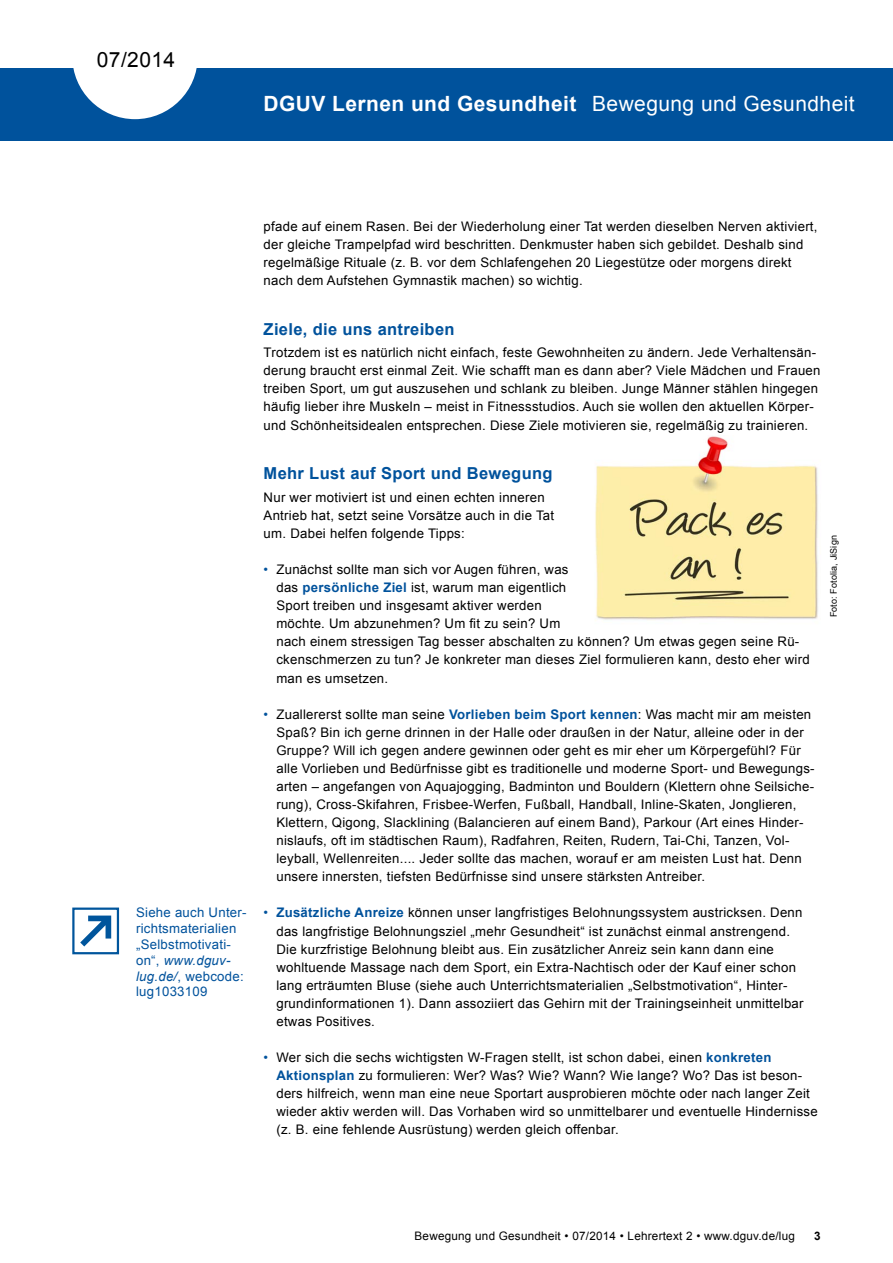
<style>
.page{position:relative;width:893px;height:1263px;background:#fff}
.page>*{position:absolute;margin:0;border:0;box-sizing:border-box;transform-origin:0 0}
.t1{font:700 21px "Arial";letter-spacing:.02em;color:#fff}
.t2{font:21px "Arial";letter-spacing:.02em;color:#fff}
.t3{font:21px "Arial";letter-spacing:.02em;color:#000}
.t4{font:700 16.5px "Arial";letter-spacing:.02em;color:#00529c}
.t5{font:13.2px/18px "Arial";letter-spacing:.02em;color:#000}
.t6{font:13.2px/15.9px "Arial";letter-spacing:.02em;color:#00529c}
.t7{font:11.7px "Arial";letter-spacing:.02em;color:#000}
.t8{font:700 11.7px "Arial";color:#000}
.t9{font:9px "Arial";letter-spacing:.015em;color:#000}
.s1{font-style:italic}
.s2{color:#00529c}
.s3{font-weight:700;color:#00529c}
</style>
<div class="page">
<div style="left:0;top:68px;width:893px;height:72px;background:#00529c"></div>
<svg style="left:73px;top:68px;width:124px;height:51px"></svg>
<div style="left:72px;top:907px;width:47px;height:47px;border:2px solid #00559c"></div>
<svg style="left:80px;top:915px;width:31px;height:31px"></svg>
<img style="left:595px;top:436px;width:223px;height:184px">
<h1 class="t3" style="left:97px;top:46px;width:80px">07/2014</h1>
<h1 class="t1" style="left:264px;top:90px;width:314px">DGUV Lernen und Gesundheit</h1>
<h1 class="t2" style="left:592px;top:90px;width:264px">Bewegung und Gesundheit</h1>
<p class="t6" style="left:136px;top:905px;width:112px">Siehe auch Unter&shy;richtsmaterialien „Selbstmotivati&shy;on“, <span class="s1">www.dguv&shy;lug.de/</span>, webcode: lug1033109</p>
<p class="t5" style="left:264px;top:217px;width:555px">pfade auf einem Rasen. Bei der Wiederholung einer Tat werden dieselben Nerven aktiviert, der gleiche Trampelpfad wird beschritten. Denkmuster haben sich gebildet. Deshalb sind regelmäßige Rituale (z. B. vor dem Schlafengehen 20 Liegestütze oder morgens direkt nach dem Aufstehen Gymnastik machen) so wichtig.</p>
<p class="t4" style="left:264px;top:318px;width:192px">Ziele, die uns antreiben</p>
<p class="t5" style="left:264px;top:344px;width:558px">Trotzdem ist es natürlich nicht einfach, feste Gewohnheiten zu ändern. Jede Verhaltensän&shy;derung braucht erst einmal Zeit. Wie schafft man es dann aber? Viele Mädchen und Frauen treiben Sport, um gut auszusehen und schlank zu bleiben. Junge Männer stählen hingegen häufig lieber ihre Muskeln – meist in Fitnessstudios. Auch sie wollen den aktuellen Körper&shy;und Schönheitsidealen entsprechen. Diese Ziele motivieren sie, regelmäßig zu trainieren.</p>
<p class="t4" style="left:264px;top:462px;width:290px">Mehr Lust auf Sport und Bewegung</p>
<p class="t5" style="left:264px;top:488px;width:292px">Nur wer motiviert ist und einen echten inneren<br>Antrieb hat, setzt seine Vorsätze auch in die Tat um. Dabei helfen folgende Tipps:</p>
<p class="t5" style="left:276px;top:561px;width:535px;text-indent:-13px"><span class="s2">•</span> Zunächst sollte man sich vor Augen führen, was<br>das <span class="s3">persönliche Ziel</span> ist, warum man eigentlich<br>Sport treiben und insgesamt aktiver werden<br>möchte. Um abzunehmen? Um fit zu sein? Um<br>nach einem stressigen Tag besser abschalten zu können? Um etwas gegen seine Rü&shy;ckenschmerzen zu tun? Je konkreter man dieses Ziel formulieren kann, desto eher wird man es umsetzen.</p>
<p class="t5" style="left:276px;top:705px;width:540px;text-indent:-13px"><span class="s2">•</span> Zuallererst sollte man seine <span class="s3">Vorlieben beim Sport kennen</span>: Was macht mir am meisten Spaß? Bin ich gerne drinnen in der Halle oder draußen in der Natur, alleine oder in der Gruppe? Will ich gegen andere gewinnen oder geht es mir eher um Körpergefühl? Für alle Vorlieben und Bedürfnisse gibt es traditionelle und moderne Sport- und Bewegungs&shy;arten – angefangen von Aquajogging, Badminton und Bouldern (Klettern ohne Seilsiche&shy;rung), Cross-Skifahren, Frisbee-Werfen, Fußball, Handball, Inline-Skaten, Jonglieren, Klettern, Qigong, Slacklining (Balancieren auf einem Band), Parkour (Art eines Hinder&shy;nislaufs, oft im städtischen Raum), Radfahren, Reiten, Rudern, Tai-Chi, Tanzen, Vol&shy;leyball, Wellenreiten.... Jeder sollte das machen, worauf er am meisten Lust hat. Denn unsere innersten, tiefsten Bedürfnisse sind unsere stärksten Antreiber.</p>
<p class="t5" style="left:276px;top:904px;width:529px;text-indent:-13px"><span class="s2">•</span> <span class="s3">Zusätzliche Anreize</span> können unser langfristiges Belohnungssystem austricksen. Denn das langfristige Belohnungsziel „mehr Gesundheit“ ist zunächst einmal anstrengend.<br>Die kurzfristige Belohnung bleibt aus. Ein zusätzlicher Anreiz sein kann dann eine wohltuende Massage nach dem Sport, ein Extra-Nachtisch oder der Kauf einer schon lang erträumten Bluse (siehe auch Unterrichtsmaterialien „Selbstmotivation“, Hinter&shy;grundinformationen 1). Dann assoziiert das Gehirn mit der Trainingseinheit unmittelbar etwas Positives.</p>
<p class="t5" style="left:276px;top:1048px;width:543px;text-indent:-13px"><span class="s2">•</span> Wer sich die sechs wichtigsten W-Fragen stellt, ist schon dabei, einen <span class="s3">konkreten Aktionsplan</span> zu formulieren: Wer? Was? Wie? Wann? Wie lange? Wo? Das ist beson&shy;ders hilfreich, wenn man eine neue Sportart ausprobieren möchte oder nach langer Zeit wieder aktiv werden will. Das Vorhaben wird so unmittelbarer und eventuelle Hindernisse (z. B. eine fehlende Ausrüstung) werden gleich offenbar.</p>
<p class="t9" style="left:828px;top:617px;width:84px;rotate:-90deg">Foto: Fotolia, JiSign</p>
<p class="t7" style="left:415px;top:1228px;width:382px">Bewegung und Gesundheit • 07/2014 • Lehrertext 2 • www.dguv.de/lug</p>
<p class="t8" style="left:814px;top:1228px;width:8px">3</p>
</div>
